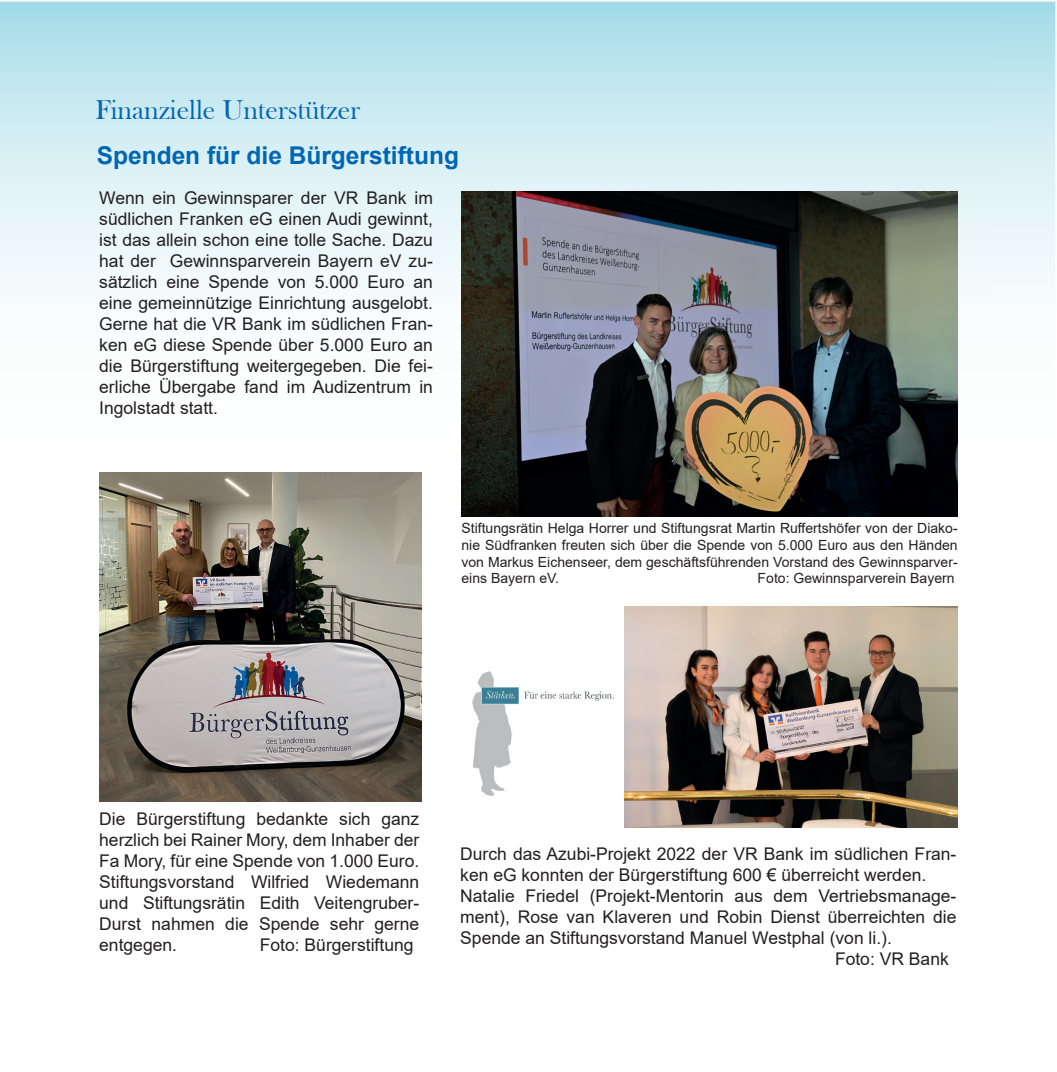
<style>
.page{position:relative;width:1057px;height:1072px;background:#fff}
.page>*{position:absolute;margin:0;border:0;box-sizing:border-box;transform-origin:0 0}
.t1{font:28px "Bask Old Face";color:#0166b3}
.t2{font:700 24.5px "Arial";color:#0166b3}
.t3{font:17.5px/21px "Arial";color:#231f20;text-align:justify}
.t4{font:14px/16.8px "Arial";color:#231f20;text-align:justify}
</style>
<div class="page">
<svg style="left:0;top:0;width:1057px;height:517px"></svg>
<img style="left:99px;top:472px;width:323px;height:329px">
<img style="left:461px;top:191px;width:496px;height:325px">
<img style="left:472px;top:608px;width:153px;height:219px">
<img style="left:625px;top:606px;width:332px;height:221px">
<h1 class="t1" style="left:95px;top:94px;width:266px">Finanzielle Unterstützer</h1>
<h2 class="t2" style="left:97px;top:138px;width:364px">Spenden für die Bürgerstiftung</h2>
<p class="t3" style="left:99px;top:187px;width:335px">Wenn ein Gewinnsparer der VR Bank im südlichen Franken eG einen Audi gewinnt, ist das allein schon eine tolle Sache. Dazu hat der Gewinnsparverein Bayern eV zu&shy;sätzlich eine Spende von 5.000 Euro an eine gemeinnützige Einrichtung ausgelobt.<br>Gerne hat die VR Bank im südlichen Fran&shy;ken eG diese Spende über 5.000 Euro an die Bürgerstiftung weitergegeben. Die fei&shy;erliche Übergabe fand im Audizentrum in Ingolstadt statt.</p>
<p class="t4" style="left:461px;top:519px;width:498px">Stiftungsrätin Helga Horrer und Stiftungsrat Martin Ruffertshöfer von der Diako&shy;nie Südfranken freuten sich über die Spende von 5.000 Euro aus den Händen von Markus Eichenseer, dem geschäftsführenden Vorstand des Gewinnsparver&shy;eins Bayern eV.</p>
<p class="t4" style="left:757px;top:570px;width:198px">Foto: Gewinnsparverein Bayern</p>
<p class="t3" style="left:99px;top:808px;width:321px">Die Bürgerstiftung bedankte sich ganz herzlich bei Rainer Mory, dem Inhaber der Fa Mory, für eine Spende von 1.000 Euro.<br>Stiftungsvorstand Wilfried Wiedemann und Stiftungsrätin Edith Veitengruber-Durst nahmen die Spende sehr gerne entgegen.</p>
<p class="t3" style="left:260px;top:934px;width:155px">Foto: Bürgerstiftung</p>
<p class="t3" style="left:460px;top:843px;width:498px">Durch das Azubi-Projekt 2022 der VR Bank im südlichen Fran-</p>
<p class="t3" style="left:460px;top:864px;width:467px">ken eG konnten der Bürgerstiftung 600 € überreicht werden.</p>
<p class="t3" style="left:460px;top:885px;width:498px">Natalie Friedel (Projekt-Mentorin aus dem Vertriebsmanage-</p>
<p class="t3" style="left:460px;top:906px;width:498px">ment), Rose van Klaveren und Robin Dienst überreichten die</p>
<p class="t3" style="left:460px;top:927px;width:433px">Spende an Stiftungsvorstand Manuel Westphal (von li.).</p>
<p class="t3" style="left:835px;top:948px;width:115px">Foto: VR Bank</p>
</div>
